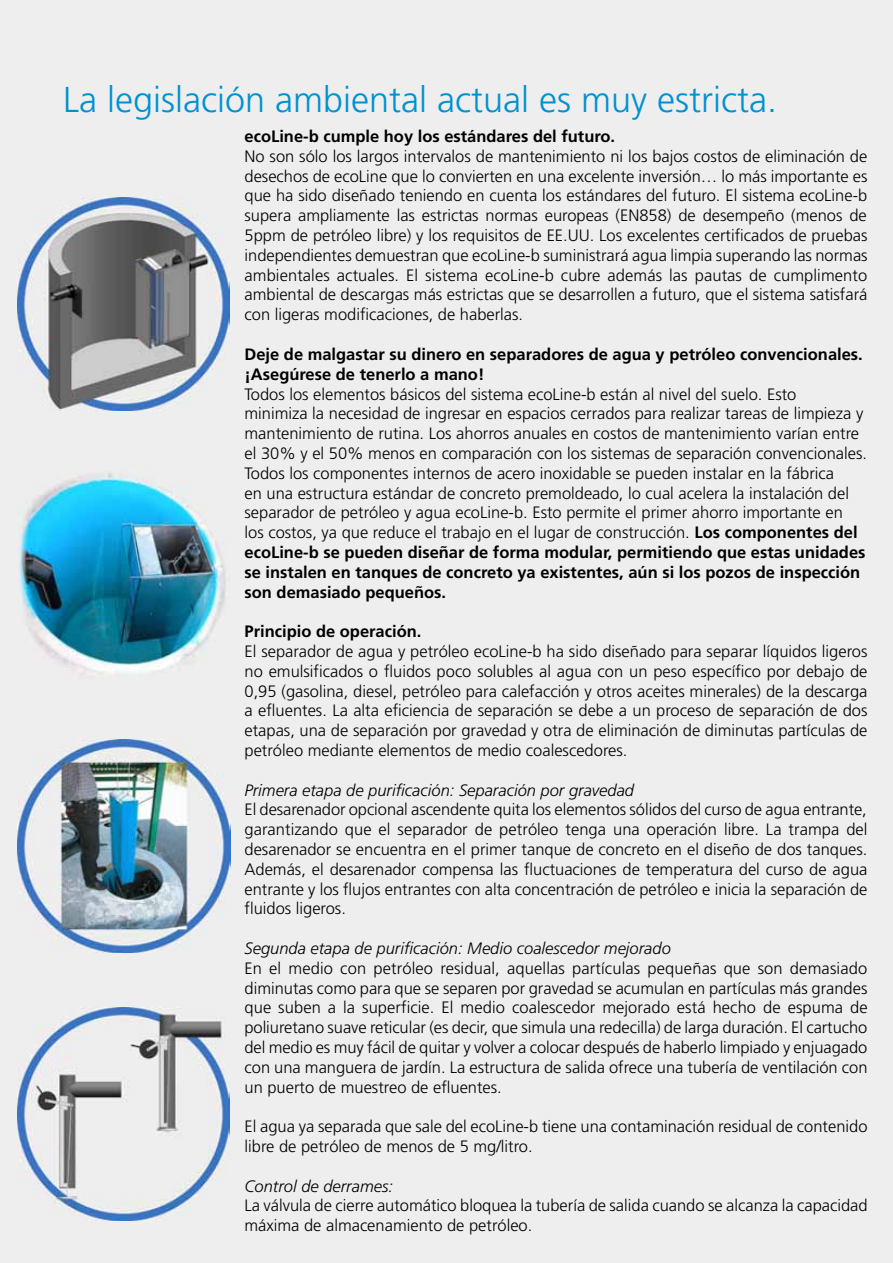
<style>
.page{position:relative;width:893px;height:1263px;background:#fff}
.page>*{position:absolute;margin:0;border:0;box-sizing:border-box;transform-origin:0 0}
.t1{font:300 36px "Frutiger";color:#0091d1}
.t2{font:300 16.5px/19.8px "Frutiger";color:#000;text-align:justify}
.t3{font:700 16.5px/19.8px "Frutiger";color:#000}
.t4{font:italic 300 16.5px "Frutiger";color:#000}
.s1{font-weight:700}
</style>
<div class="page">
<div style="left:0;top:1px;width:893px;height:1262px;background:#eee"></div>
<img style="left:17px;top:198px;width:213px;height:212px">
<img style="left:17px;top:469px;width:209px;height:207px">
<img style="left:18px;top:740px;width:212px;height:212px">
<img style="left:17px;top:1008px;width:213px;height:212px">
<h1 class="t1" style="left:63px;top:79px;width:715px">La legislación ambiental actual es muy estricta.</h1>
<p class="t3" style="left:244px;top:126px;width:372px">ecoLine-b cumple hoy los estándares del futuro.</p>
<p class="t2" style="left:244px;top:146px;width:625px">No son sólo los largos intervalos de mantenimiento ni los bajos costos de eliminación de desechos de ecoLine que lo convierten en una excelente inversión… lo más importante es que ha sido diseñado teniendo en cuenta los estándares del futuro. El sistema ecoLine-b supera ampliamente las estrictas normas europeas (EN858) de desempeño (menos de 5ppm de petróleo libre) y los requisitos de EE.UU. Los excelentes certificados de pruebas independientes demuestran que ecoLine-b suministrará agua limpia superando las normas ambientales actuales. El sistema ecoLine-b cubre además las pautas de cumplimento ambiental de descargas más estrictas que se desarrollen a futuro, que el sistema satisfará con ligeras modificaciones, de haberlas.</p>
<p class="t3" style="left:244px;top:344px;width:620px">Deje de malgastar su dinero en separadores de agua y petróleo convencionales. ¡Asegúrese de tenerlo a mano!</p>
<p class="t2" style="left:244px;top:384px;width:624px;text-align:left">Todos los elementos básicos del sistema ecoLine-b están al nivel del suelo. Esto<br>minimiza la necesidad de ingresar en espacios cerrados para realizar tareas de limpieza y mantenimiento de rutina. Los ahorros anuales en costos de mantenimiento varían entre el 30% y el 50% menos en comparación con los sistemas de separación convencionales.<br>Todos los componentes internos de acero inoxidable se pueden instalar en la fábrica<br>en una estructura estándar de concreto premoldeado, lo cual acelera la instalación del separador de petróleo y agua ecoLine-b. Esto permite el primer ahorro importante en<br>los costos, ya que reduce el trabajo en el lugar de construcción. <span class="s1">Los componentes del ecoLine-b se pueden diseñar de forma modular, permitiendo que estas unidades se instalen en tanques de concreto ya existentes, aún si los pozos de inspección son demasiado pequeños.</span></p>
<p class="t3" style="left:244px;top:621px;width:178px">Principio de operación.</p>
<p class="t2" style="left:244px;top:641px;width:624px">El separador de agua y petróleo ecoLine-b ha sido diseñado para separar líquidos ligeros no emulsificados o fluidos poco solubles al agua con un peso específico por debajo de 0,95 (gasolina, diesel, petróleo para calefacción y otros aceites minerales) de la descarga a efluentes. La alta eficiencia de separación se debe a un proceso de separación de dos etapas, una de separación por gravedad y otra de eliminación de diminutas partículas de petróleo mediante elementos de medio coalescedores.</p>
<p class="t4" style="left:244px;top:780px;width:391px">Primera etapa de purificación: Separación por gravedad</p>
<p class="t2" style="left:244px;top:800px;width:625px">El desarenador opcional ascendente quita los elementos sólidos del curso de agua entrante, garantizando que el separador de petróleo tenga una operación libre. La trampa del desarenador se encuentra en el primer tanque de concreto en el diseño de dos tanques.<br>Además, el desarenador compensa las fluctuaciones de temperatura del curso de agua entrante y los flujos entrantes con alta concentración de petróleo e inicia la separación de fluidos ligeros.</p>
<p class="t4" style="left:244px;top:939px;width:428px">Segunda etapa de purificación: Medio coalescedor mejorado</p>
<p class="t2" style="left:244px;top:958px;width:625px">En el medio con petróleo residual, aquellas partículas pequeñas que son demasiado diminutas como para que se separen por gravedad se acumulan en partículas más grandes que suben a la superficie. El medio coalescedor mejorado está hecho de espuma de poliuretano suave reticular (es decir, que simula una redecilla) de larga duración. El cartucho del medio es muy fácil de quitar y volver a colocar después de haberlo limpiado y enjuagado con una manguera de jardín. La estructura de salida ofrece una tubería de ventilación con un puerto de muestreo de efluentes.</p>
<p class="t2" style="left:244px;top:1116px;width:624px">El agua ya separada que sale del ecoLine-b tiene una contaminación residual de contenido libre de petróleo de menos de 5 mg/litro.</p>
<p class="t4" style="left:244px;top:1176px;width:150px">Control de derrames:</p>
<p class="t2" style="left:244px;top:1196px;width:625px">La válvula de cierre automático bloquea la tubería de salida cuando se alcanza la capacidad máxima de almacenamiento de petróleo.</p>
</div>
